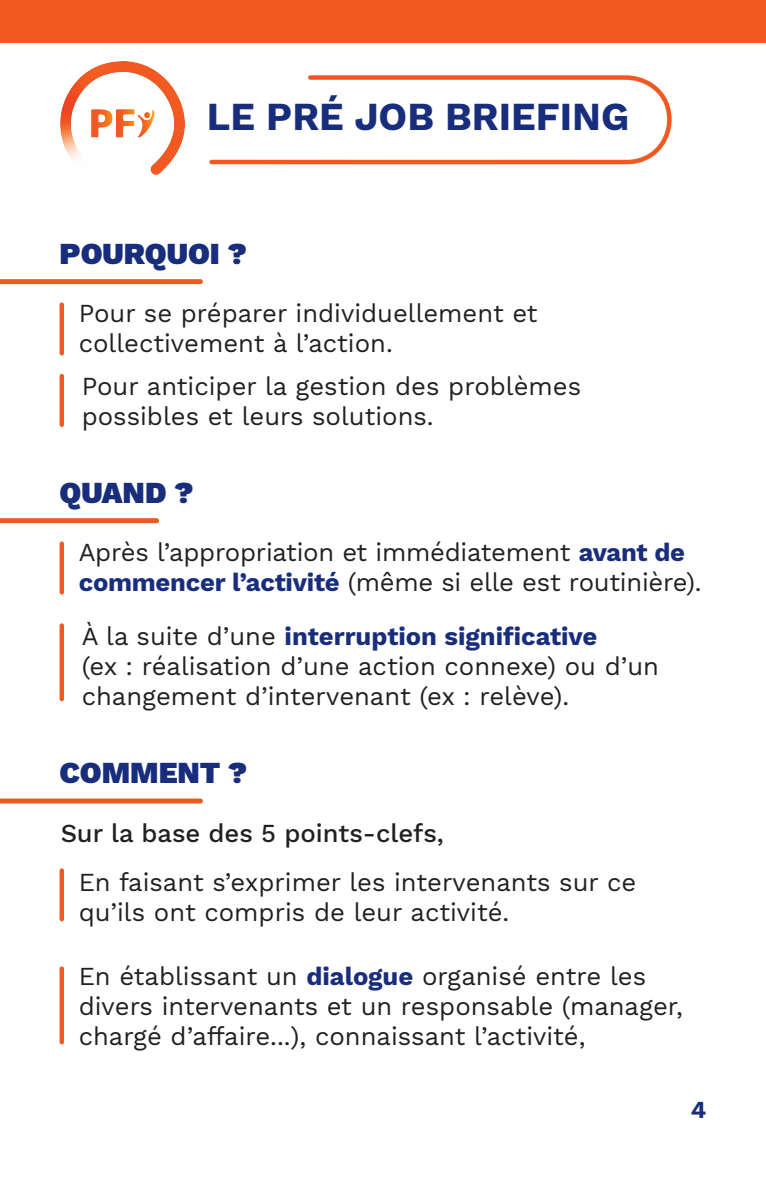
<style>
.page{position:relative;width:766px;height:1191px;background:#fff}
.page>*{position:absolute;margin:0;border:0;box-sizing:border-box;transform-origin:0 0}
.t1{font:700 39px "Work Sans";color:#182d7c}
.t2{font:900 30px "Work Sans";color:#182d7c}
.t3{font:25.5px/30px "Work Sans";color:#231f20}
.t4{font:700 25.5px "Work Sans";color:#182d7c}
.t5{font:500 25.5px "Work Sans";color:#231f20}
.t6{font:700 24px "Work Sans";color:#182d7c}
.s1{font-weight:700;color:#182d7c}
.s2{font-weight:400;color:#231f20}
</style>
<div class="page">
<div style="left:0;top:0;width:765px;height:43px;background:#f15921"></div>
<img style="left:60px;top:62px;width:124px;height:112px">
<hr style="left:60px;top:302px;width:4px;height:53px;background:#f15921;border-radius:2px">
<hr style="left:60px;top:541px;width:4px;height:53px;background:#f15921;border-radius:2px">
<hr style="left:60px;top:868px;width:4px;height:53px;background:#f15921;border-radius:2px">
<hr style="left:60px;top:374px;width:4px;height:53px;background:#f15921;border-radius:2px">
<hr style="left:60px;top:623px;width:4px;height:78px;background:#f15921;border-radius:2px">
<hr style="left:60px;top:966px;width:4px;height:78px;background:#f15921;border-radius:2px">
<svg style="left:209px;top:75px;width:463px;height:90px"></svg>
<svg style="left:0;top:279px;width:203px;height:5px"></svg>
<svg style="left:0;top:798px;width:203px;height:5px"></svg>
<svg style="left:0;top:518px;width:159px;height:5px"></svg>
<p class="t1" style="left:207px;top:94px;width:424px">LE PRÉ JOB BRIEFING</p>
<p class="t2" style="left:60px;top:236px;width:189px">POURQUOI ?</p>
<p class="t3" style="left:79px;top:299px;width:460px">Pour se préparer individuellement et collectivement à l’action.</p>
<p class="t3" style="left:82px;top:372px;width:501px">Pour anticiper la gestion des problèmes possibles et leurs solutions.</p>
<p class="t2" style="left:60px;top:475px;width:135px">QUAND ?</p>
<p class="t3" style="left:79px;top:538px;width:624px">Après l’appropriation et immédiatement <span class="s1">avant de commencer l’activité</span> (même si elle est routinière).</p>
<p class="t4" style="left:82px;top:621px;width:517px"><span class="s2">À la suite d’une</span> interruption significative</p>
<p class="t3" style="left:82px;top:652px;width:578px">(ex : réalisation d’une action connexe) ou d’un</p>
<p class="t3" style="left:82px;top:682px;width:489px">changement d’intervenant (ex : relève).</p>
<p class="t2" style="left:60px;top:755px;width:189px">COMMENT ?</p>
<p class="t5" style="left:61px;top:818px;width:384px">Sur la base des 5 points-clefs,</p>
<p class="t3" style="left:79px;top:868px;width:559px">En faisant s’exprimer les intervenants sur ce qu’ils ont compris de leur activité.</p>
<p class="t3" style="left:79px;top:962px;width:605px">En établissant un <span class="s1">dialogue</span> organisé entre les divers intervenants et un responsable (manager, chargé d’affaire...), connaissant l’activité,</p>
<p class="t6" style="left:690px;top:1096px;width:17px">4</p>
</div>
